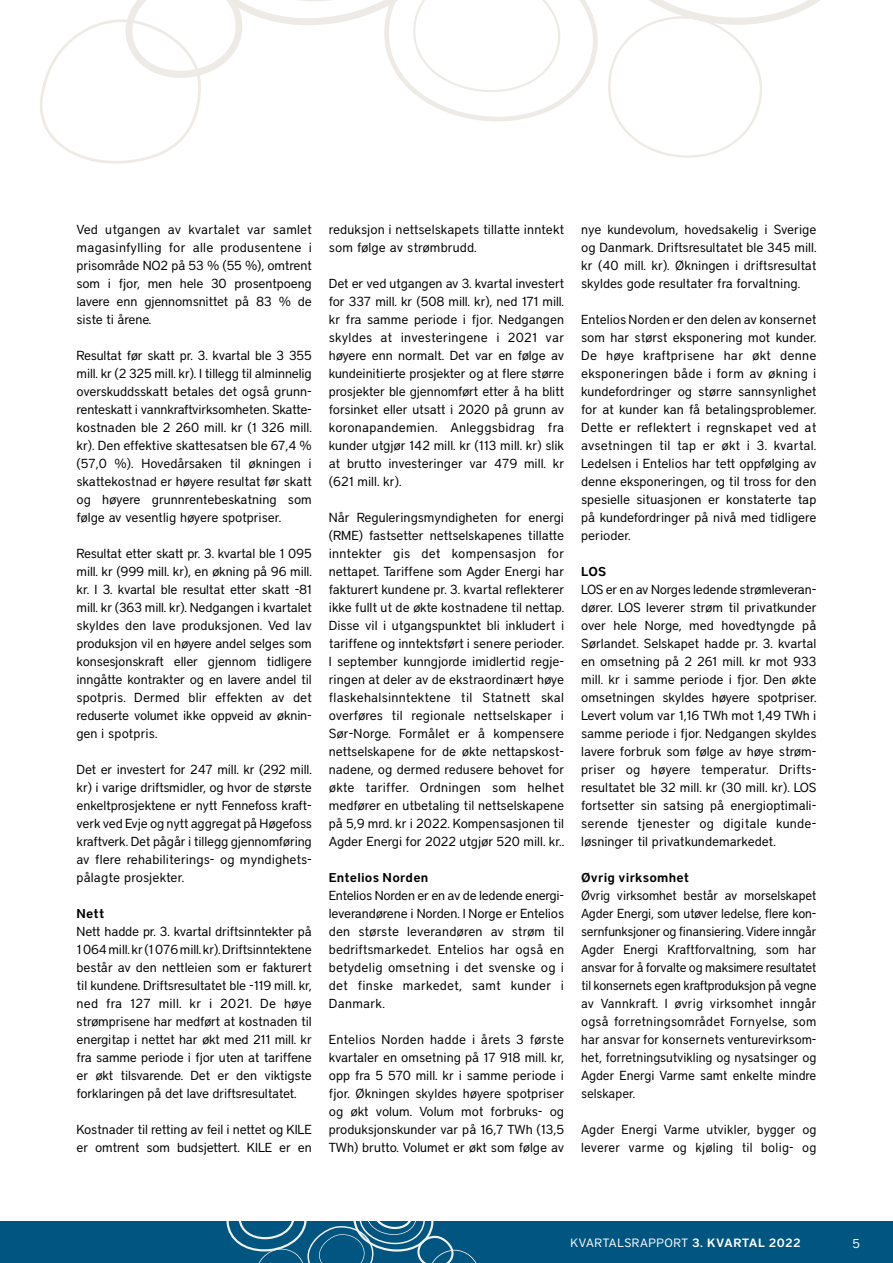
<style>
.page{position:relative;width:893px;height:1263px;background:#fff}
.page>*{position:absolute;margin:0;border:0;box-sizing:border-box;transform-origin:0 0}
.t1{font:13.05px/18px "District";color:#000;text-align:justify}
.t2{font:600 12.75px "District";letter-spacing:.015em;color:#000}
.t3{font:12.75px "District";color:#fff}
.t4{font:12px "District";letter-spacing:.05em;color:#fff}
.s1{font-weight:600}
</style>
<div class="page">
<div style="left:0;top:1221px;width:893px;height:42px;background:#005581"></div>
<svg style="left:226px;top:1221px;width:251px;height:42px"></svg>
<svg style="left:40px;top:0;width:780px;height:164px"></svg>
<p class="t1" style="left:77px;top:220px;width:237px">Ved utgangen av kvartalet var samlet magasinfylling for alle produsentene i prisområde NO2 på 53 % (55 %), omtrent som i fjor, men hele 30 prosentpoeng lavere enn gjennomsnittet på 83 % de siste ti årene.</p>
<p class="t1" style="left:77px;top:346px;width:237px">Resultat før skatt pr. 3. kvartal ble 3 355 mill. kr (2 325 mill. kr). I tillegg til alminnelig overskuddsskatt betales det også grunn&shy;renteskatt i vannkraftvirksomheten. Skatte&shy;kostnaden ble 2 260 mill. kr (1 326 mill. kr). Den effektive skattesatsen ble 67,4 % (57,0 %). Hovedårsaken til økningen i skattekostnad er høyere resultat før skatt og høyere grunnrentebeskatning som følge av vesentlig høyere spotpriser.</p>
<p class="t1" style="left:77px;top:544px;width:237px">Resultat etter skatt pr. 3. kvartal ble 1 095 mill. kr (999 mill. kr), en økning på 96 mill. kr. I 3. kvartal ble resultat etter skatt -81 mill. kr (363 mill. kr). Nedgangen i kvartalet skyldes den lave produksjonen. Ved lav produksjon vil en høyere andel selges som konsesjonskraft eller gjennom tidligere inngåtte kontrakter og en lavere andel til spotpris. Dermed blir effekten av det reduserte volumet ikke oppveid av øknin&shy;gen i spotpris.</p>
<p class="t1" style="left:77px;top:760px;width:237px">Det er investert for 247 mill. kr (292 mill. kr) i varige driftsmidler, og hvor de største enkeltprosjektene er nytt Fennefoss kraft&shy;verk ved Evje og nytt aggregat på Høgefoss kraftverk. Det pågår i tillegg gjennomføring av flere rehabiliterings- og myndighets&shy;pålagte prosjekter.</p>
<p class="t2" style="left:77px;top:906px;width:29px">Nett</p>
<p class="t1" style="left:77px;top:922px;width:237px">Nett hadde pr. 3. kvartal driftsinntekter på 1 064 mill. kr (1 076 mill. kr). Driftsinntektene består av den nettleien som er fakturert til kundene. Driftsresultatet ble -119 mill. kr, ned fra 127 mill. kr i 2021. De høye strømprisene har medført at kostnaden til energitap i nettet har økt med 211 mill. kr fra samme periode i fjor uten at tariffene er økt tilsvarende. Det er den viktigste forklaringen på det lave driftsresultatet.</p>
<p class="t1" style="left:77px;top:1120px;width:237px">Kostnader til retting av feil i nettet og KILE er omtrent som budsjettert. KILE er en</p>
<p class="t1" style="left:329px;top:220px;width:237px">reduksjon i nettselskapets tillatte inntekt som følge av strømbrudd.</p>
<p class="t1" style="left:329px;top:274px;width:237px">Det er ved utgangen av 3. kvartal investert for 337 mill. kr (508 mill. kr), ned 171 mill. kr fra samme periode i fjor. Nedgangen skyldes at investeringene i 2021 var høyere enn normalt. Det var en følge av kundeinitierte prosjekter og at flere større prosjekter ble gjennomført etter å ha blitt forsinket eller utsatt i 2020 på grunn av koronapandemien. Anleggsbidrag fra kunder utgjør 142 mill. kr (113 mill. kr) slik at brutto investeringer var 479 mill. kr (621 mill. kr).</p>
<p class="t1" style="left:329px;top:508px;width:237px">Når Reguleringsmyndigheten for energi (RME) fastsetter nettselskapenes tillatte inntekter gis det kompensasjon for nettapet. Tariffene som Agder Energi har fakturert kundene pr. 3. kvartal reflekterer ikke fullt ut de økte kostnadene til nettap.<br>Disse vil i utgangspunktet bli inkludert i tariffene og inntektsført i senere perioder.<br>I september kunngjorde imidlertid regje&shy;ringen at deler av de ekstraordinært høye flaskehalsinntektene til Statnett skal overføres til regionale nettselskaper i Sør-Norge. Formålet er å kompensere nettselskapene for de økte nettapskost&shy;nadene, og dermed redusere behovet for økte tariffer. Ordningen som helhet medfører en utbetaling til nettselskapene på 5,9 mrd. kr i 2022. Kompensasjonen til Agder Energi for 2022 utgjør 520 mill. kr..</p>
<p class="t2" style="left:329px;top:870px;width:101px">Entelios Norden</p>
<p class="t1" style="left:329px;top:886px;width:237px">Entelios Norden er en av de ledende energi&shy;leverandørene i Norden. I Norge er Entelios den største leverandøren av strøm til bedriftsmarkedet. Entelios har også en betydelig omsetning i det svenske og i det finske markedet, samt kunder i Danmark.</p>
<p class="t1" style="left:329px;top:1030px;width:237px">Entelios Norden hadde i årets 3 første kvartaler en omsetning på 17 918 mill. kr, opp fra 5 570 mill. kr i samme periode i fjor. Økningen skyldes høyere spotpriser og økt volum. Volum mot forbruks- og produksjonskunder var på 16,7 TWh (13,5<br>TWh) brutto. Volumet er økt som følge av</p>
<p class="t1" style="left:581px;top:220px;width:237px">nye kundevolum, hovedsakelig i Sverige og Danmark. Driftsresultatet ble 345 mill. kr (40 mill. kr). Økningen i driftsresultat skyldes gode resultater fra forvaltning.</p>
<p class="t1" style="left:581px;top:310px;width:237px">Entelios Norden er den delen av konsernet som har størst eksponering mot kunder.<br>De høye kraftprisene har økt denne eksponeringen både i form av økning i kundefordringer og større sannsynlighet for at kunder kan få betalingsproblemer.<br>Dette er reflektert i regnskapet ved at avsetningen til tap er økt i 3. kvartal.<br>Ledelsen i Entelios har tett oppfølging av denne eksponeringen, og til tross for den spesielle situasjonen er konstaterte tap på kundefordringer på nivå med tidligere perioder.</p>
<p class="t2" style="left:581px;top:564px;width:26px">LOS</p>
<p class="t1" style="left:581px;top:580px;width:237px">LOS er en av Norges ledende strømleveran&shy;dører. LOS leverer strøm til privatkunder over hele Norge, med hovedtyngde på Sørlandet. Selskapet hadde pr. 3. kvartal en omsetning på 2 261 mill. kr mot 933 mill. kr i samme periode i fjor. Den økte omsetningen skyldes høyere spotpriser.<br>Levert volum var 1,16 TWh mot 1,49 TWh i samme periode i fjor. Nedgangen skyldes lavere forbruk som følge av høye strøm&shy;priser og høyere temperatur. Drifts&shy;resultatet ble 32 mill. kr (30 mill. kr). LOS fortsetter sin satsing på energioptimali&shy;serende tjenester og digitale kunde&shy;løsninger til privatkundemarkedet.</p>
<p class="t2" style="left:581px;top:870px;width:109px">Øvrig virksomhet</p>
<p class="t1" style="left:581px;top:886px;width:237px">Øvrig virksomhet består av morselskapet Agder Energi, som utøver ledelse, flere kon&shy;sernfunksjoner og finansiering. Videre inngår Agder Energi Kraftforvaltning, som har ansvar for å forvalte og maksimere resultatet til konsernets egen kraftproduksjon på vegne av Vannkraft. I øvrig virksomhet inngår også forretningsområdet Fornyelse, som har ansvar for konsernets venturevirksom&shy;het, forretningsutvikling og nysatsinger og Agder Energi Varme samt enkelte mindre selskaper.</p>
<p class="t1" style="left:581px;top:1120px;width:237px">Agder Energi Varme utvikler, bygger og leverer varme og kjøling til bolig- og</p>
<p class="t4" style="left:570px;top:1236px;width:232px">KVARTALSRAPPORT <span class="s1">3. KVARTAL 2022</span></p>
<p class="t3" style="left:852px;top:1236px;width:9px">5</p>
</div>
